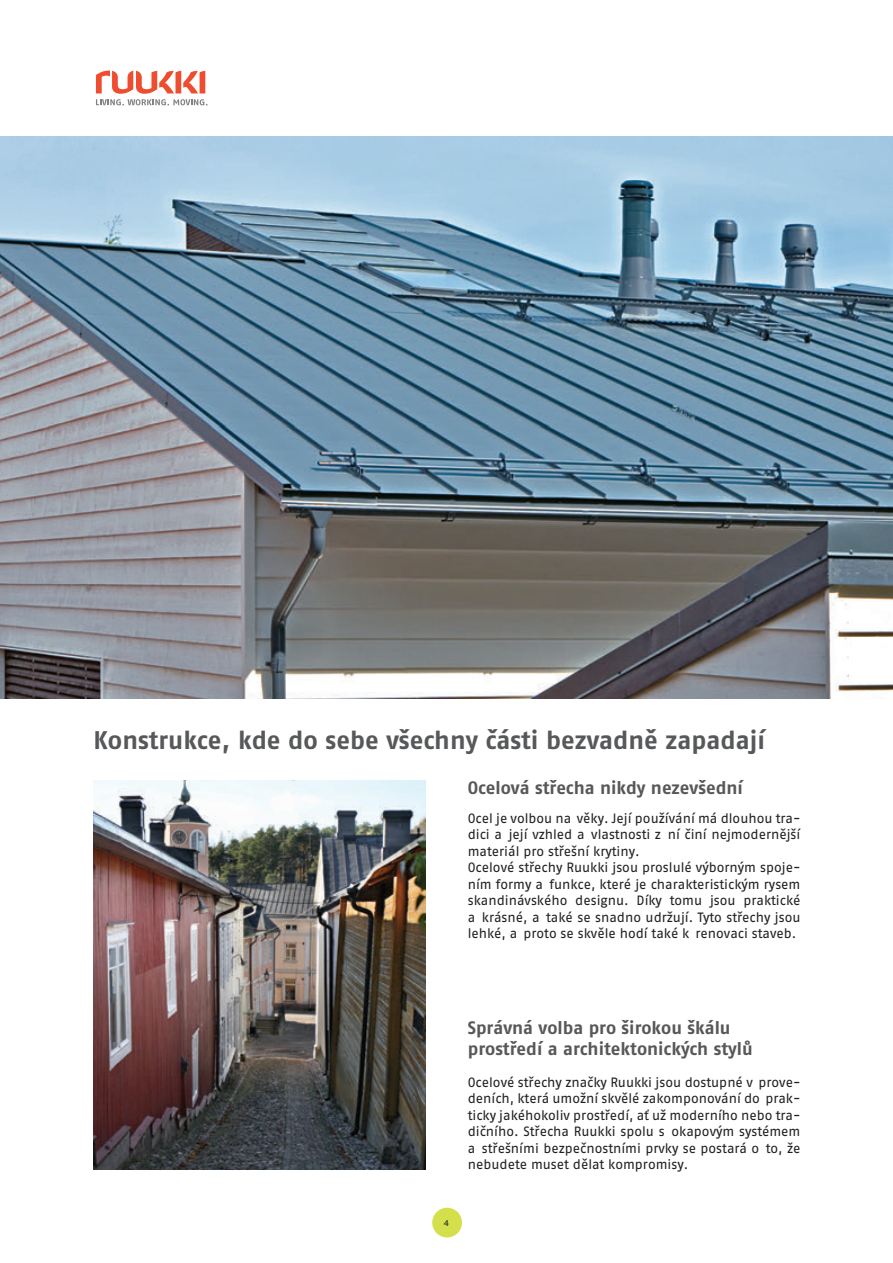
<style>
.page{position:relative;width:893px;height:1263px;background:#fff}
.page>*{position:absolute;margin:0;border:0;box-sizing:border-box;transform-origin:0 0}
.t1{font:700 25.5px "Fago No Tf";color:#57585a}
.t2{font:700 18px/21.6px "Fago No Tf";color:#57585a}
.t3{font:13.5px/16.5px "Fago Ex Tf";color:#231f20;scale:.9 1}
.t4{font:12px "Eidetic Modern OT";color:#231f20}
</style>
<div class="page">
<div style="left:432px;top:1208px;width:30px;height:29px;background:#d4df4c;border-radius:50%"></div>
<svg style="left:96px;top:71px;width:112px;height:35px"></svg>
<img style="left:0;top:136px;width:893px;height:563px">
<img style="left:94px;top:781px;width:331px;height:388px">
<h1 class="t1" style="left:94px;top:731px;width:673px">Konstrukce, kde do sebe všechny části bezvadně zapadají</h1>
<h2 class="t2" style="left:468px;top:778px;width:277px">Ocelová střecha nikdy nezevšední</h2>
<p class="t3" style="left:468px;top:811px;width:371px">Ocel je volbou na věky. Její používání má dlouhou tra&shy;dici a její vzhled a vlastnosti z ní činí nejmodernější materiál pro střešní krytiny.<br>Ocelové střechy Ruukki jsou proslulé výborným spoje&shy;ním formy a funkce, které je charakteristickým rysem skandinávského designu. Díky tomu jsou praktické a krásné, a také se snadno udržují. Tyto střechy jsou lehké, a proto se skvěle hodí také k renovaci staveb.</p>
<h2 class="t2" style="left:468px;top:1018px;width:286px">Správná volba pro širokou škálu prostředí a architektonických stylů</h2>
<p class="t3" style="left:468px;top:1075px;width:371px;text-align:justify">Ocelové střechy značky Ruukki jsou dostupné v prove&shy;deních, která umožní skvělé zakomponování do prak&shy;ticky jakéhokoliv prostředí, ať už moderního nebo tra&shy;dičního. Střecha Ruukki spolu s okapovým systémem a střešními bezpečnostními prvky se postará o to, že nebudete muset dělat kompromisy.</p>
<p class="t4" style="left:444px;top:1218px;width:7px">4</p>
</div>
